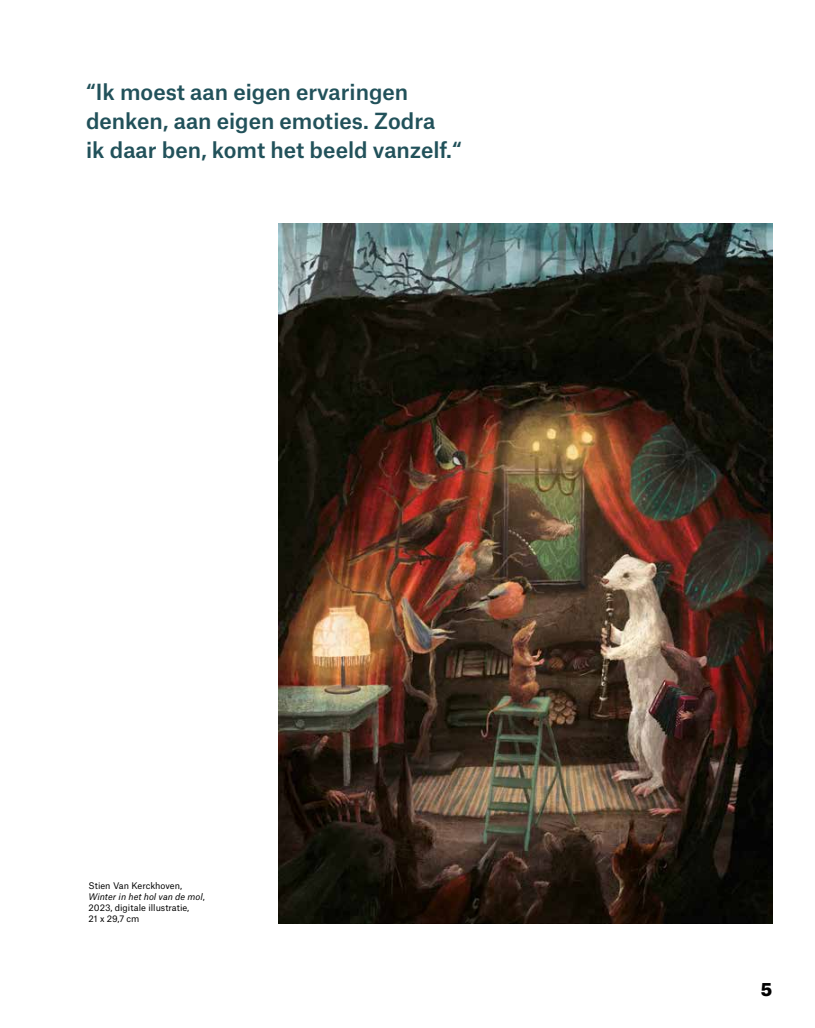
<style>
.page{position:relative;width:815px;height:1028px;background:#fff}
.page>*{position:absolute;margin:0;border:0;box-sizing:border-box;transform-origin:0 0}
.t1{font:500 21.25px/28.8px "Atlas Grotesk";color:#21515a}
.t2{font:900 17.5px "Atlas Grotesk";color:#000}
.t3{font:8.75px/11px "Atlas Grotesk";color:#000}
.s1{font-style:italic}
</style>
<div class="page">
<img style="left:278px;top:224px;width:494px;height:699px">
<p class="t1" style="left:86px;top:76px;width:377px">“Ik moest aan eigen ervaringen denken, aan eigen emoties. Zodra<br>ik daar ben, komt het beeld vanzelf.“</p>
<p class="t3" style="left:89px;top:879px;width:118px">Stien Van Kerckhoven,<br><span class="s1">Winter in het hol van de mol</span>,<br>2023, digitale illustratie,<br>21 x 29,7 cm</p>
<p class="t2" style="left:761px;top:974px;width:13px">5</p>
</div>
